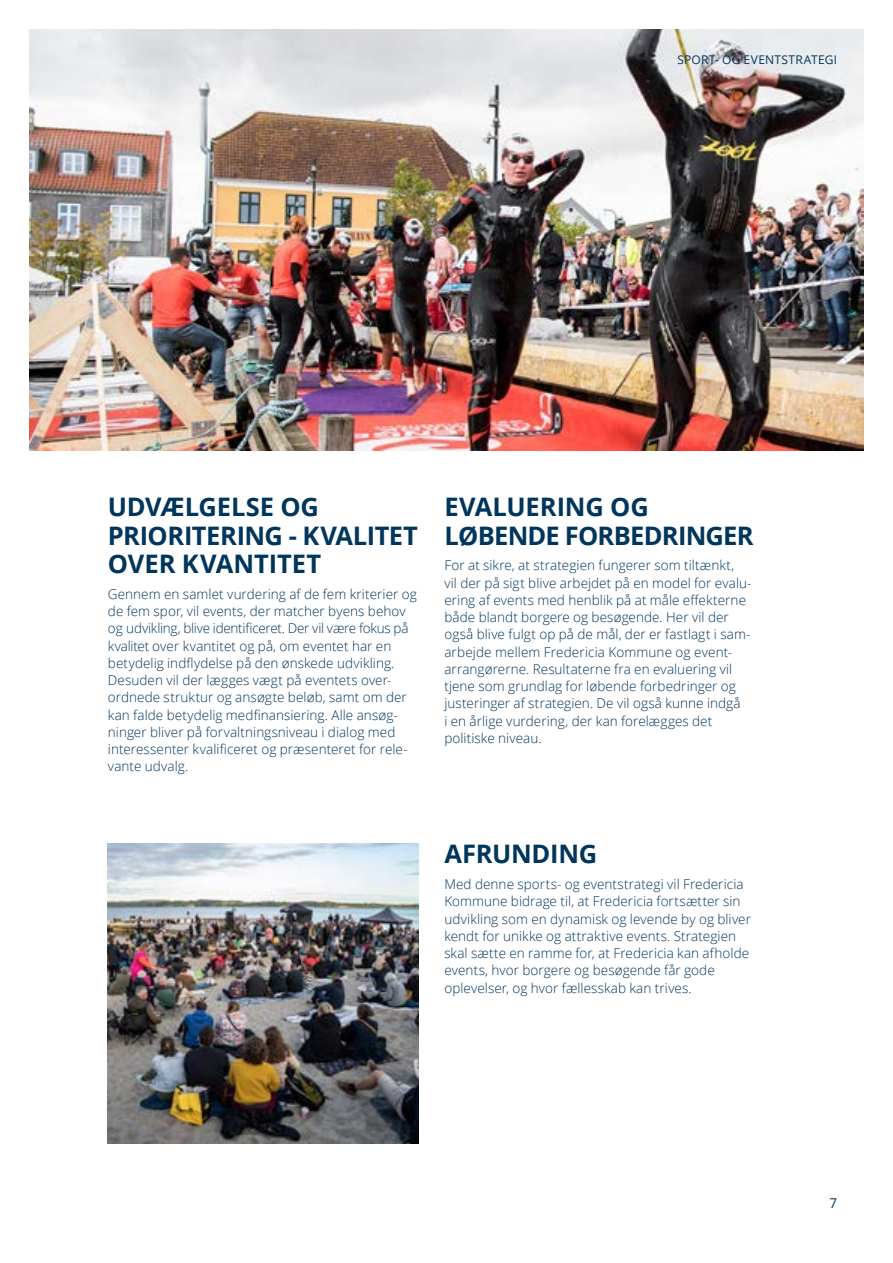
<style>
.page{position:relative;width:893px;height:1263px;background:#fff}
.page>*{position:absolute;margin:0;border:0;box-sizing:border-box;transform-origin:0 0}
.t1{font:700 25.5px/28.5px "Open Sans";letter-spacing:-.02em;color:#00355c}
.t2{font:300 13.5px/17.2px "Open Sans";letter-spacing:.005em;color:#00355c}
.t3{font:300 13.5px "Open Sans";letter-spacing:-.02em;color:#00355c}
.t4{font:13.5px "Open Sans";color:#00355c}
.t5{font:12px "Open Sans";letter-spacing:.025em;color:#00355c}
</style>
<div class="page">
<img style="left:30px;top:30px;width:833px;height:421px">
<img style="left:108px;top:844px;width:311px;height:299px">
<p class="t5" style="left:669px;top:51px;width:47px">SPORTS</p>
<p class="t5" style="left:677px;top:51px;width:161px">SPORT- OG EVENTSTRATEGI</p>
<h2 class="t1" style="left:108px;top:492px;width:312px">UDVÆLGELSE OG<br>PRIORITERING - KVALITET<br>OVER KVANTITET</h2>
<p class="t2" style="left:108px;top:585px;width:310px">Gennem en samlet vurdering af de fem kriterier og de fem spor, vil events, der matcher byens behov</p>
<p class="t3" style="left:108px;top:619px;width:302px">og udvikling, blive identificeret. Der vil være fokus på</p>
<p class="t2" style="left:108px;top:637px;width:285px">kvalitet over kvantitet og på, om eventet har en</p>
<p class="t2" style="left:108px;top:654px;width:288px">betydelig indflydelse på den ønskede udvikling.</p>
<p class="t2" style="left:108px;top:671px;width:300px">Desuden vil der lægges vægt på eventets over&shy;ordnede struktur og ansøgte beløb, samt om der</p>
<p class="t2" style="left:108px;top:706px;width:291px">kan falde betydelig medfinansiering. Alle ansøg-</p>
<p class="t2" style="left:108px;top:723px;width:301px">ninger bliver på forvaltningsniveau i dialog med interessenter kvalificeret og præsenteret for rele&shy;vante udvalg.</p>
<h2 class="t1" style="left:444px;top:492px;width:311px">EVALUERING OG<br>LØBENDE FORBEDRINGER</h2>
<p class="t2" style="left:444px;top:556px;width:309px">For at sikre, at strategien fungerer som tiltænkt,<br>vil der på sigt blive arbejdet på en model for evalu-</p>
<p class="t2" style="left:444px;top:591px;width:303px">ering af events med henblik på at måle effekterne</p>
<p class="t2" style="left:444px;top:608px;width:308px">både blandt borgere og besøgende. Her vil der også blive fulgt op på de mål, der er fastlagt i sam&shy;arbejde mellem Fredericia Kommune og event&shy;arrangørerne. Resultaterne fra en evaluering vil tjene som grundlag for løbende forbedringer og justeringer af strategien. De vil også kunne indgå<br>i en årlige vurdering, der kan forelægges det politiske niveau.</p>
<h2 class="t1" style="left:444px;top:839px;width:154px">AFRUNDING</h2>
<p class="t2" style="left:444px;top:875px;width:308px">Med denne sports- og eventstrategi vil Fredericia Kommune bidrage til, at Fredericia fortsætter sin udvikling som en dynamisk og levende by og bliver kendt for unikke og attraktive events. Strategien skal sætte en ramme for, at Fredericia kan afholde events, hvor borgere og besøgende får gode oplevelser, og hvor fællesskab kan trives.</p>
<p class="t4" style="left:829px;top:1194px;width:9px">7</p>
</div>
